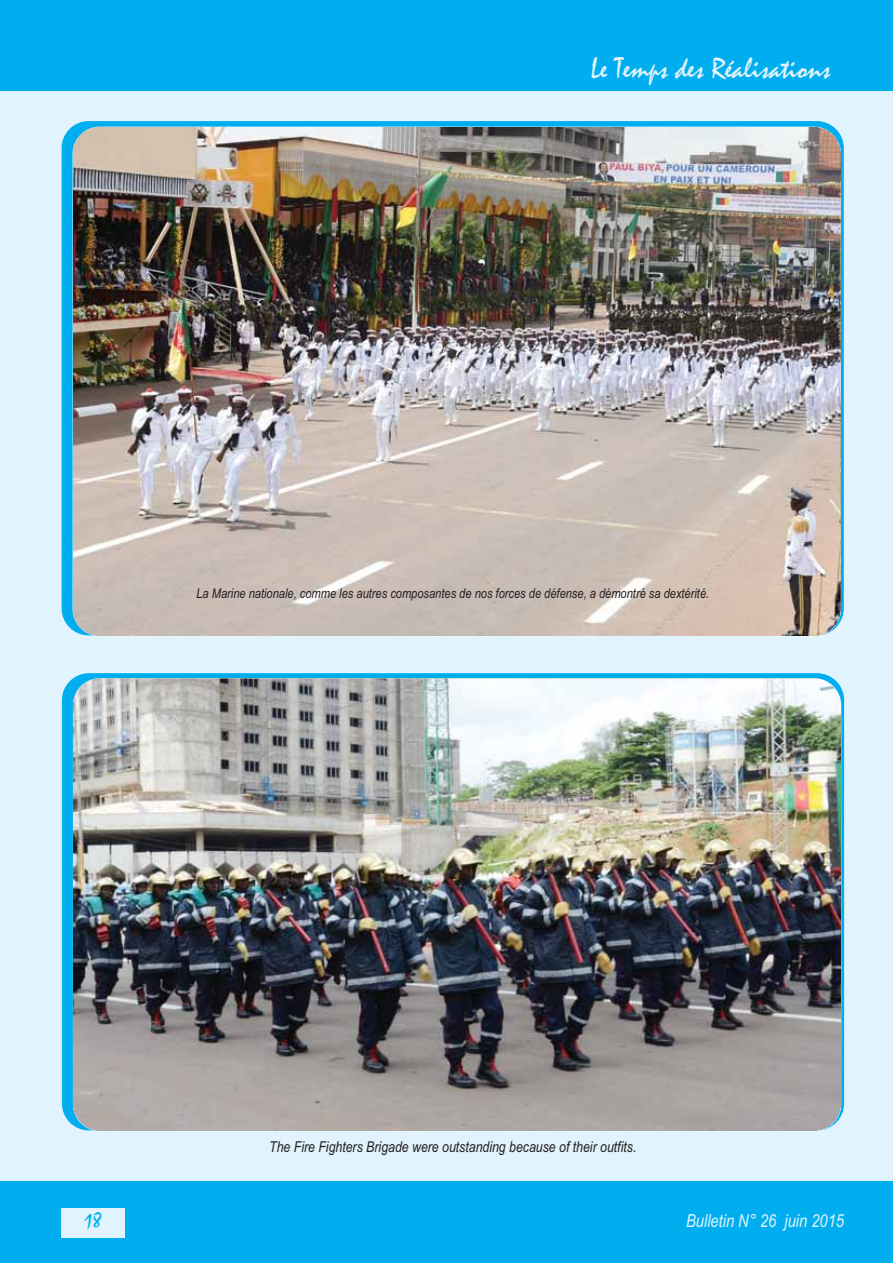
<style>
.page{position:relative;width:893px;height:1263px;background:#fff}
.page>*{position:absolute;margin:0;border:0;box-sizing:border-box;transform-origin:0 0}
.t1{font:30px "Mistral";color:#e1f4fd}
.t2{font:21px "Mistral";color:#00aeef}
.t3{font:italic 18px "Arial Narrow";color:#e1f4fd}
.t4{font:italic 15px "Arial Narrow";color:#231f20}
.t5{font:italic 13.5px "Arial Narrow";color:#231f20}
</style>
<div class="page">
<div style="left:0;top:90px;width:893px;height:1092px;background:#e1f4fd"></div>
<div style="left:0;top:1182px;width:893px;height:81px;background:#00aeef"></div>
<div style="left:0;top:0;width:893px;height:90px;background:#00aeef"></div>
<div style="left:62px;top:1208px;width:63px;height:29px;background:#e1f4fd"></div>
<div style="left:62px;top:673px;width:782px;height:457px;background:#00aeef;border-radius:27px"></div>
<img style="left:73px;top:678px;width:768px;height:453px;border-radius:27px">
<div style="left:62px;top:121px;width:782px;height:514px;background:#00aeef;border-radius:27px"></div>
<img style="left:73px;top:127px;width:768px;height:509px;border-radius:27px">
<h1 class="t1" style="left:591px;top:57px;width:241px">Le Temps des Réalisations</h1>
<p class="t5" style="left:196px;top:589px;width:514px">La Marine nationale, comme les autres composantes de nos forces de défense, a démontré sa dextérité.</p>
<h2 class="t2" style="left:84px;top:1212px;width:19px">18</h2>
<p class="t4" style="left:269px;top:1141px;width:369px">The Fire Fighters Brigade were outstanding because of their outfits.</p>
<h3 class="t3" style="left:686px;top:1214px;width:159px">Bulletin N° 26 juin 2015</h3>
</div>
